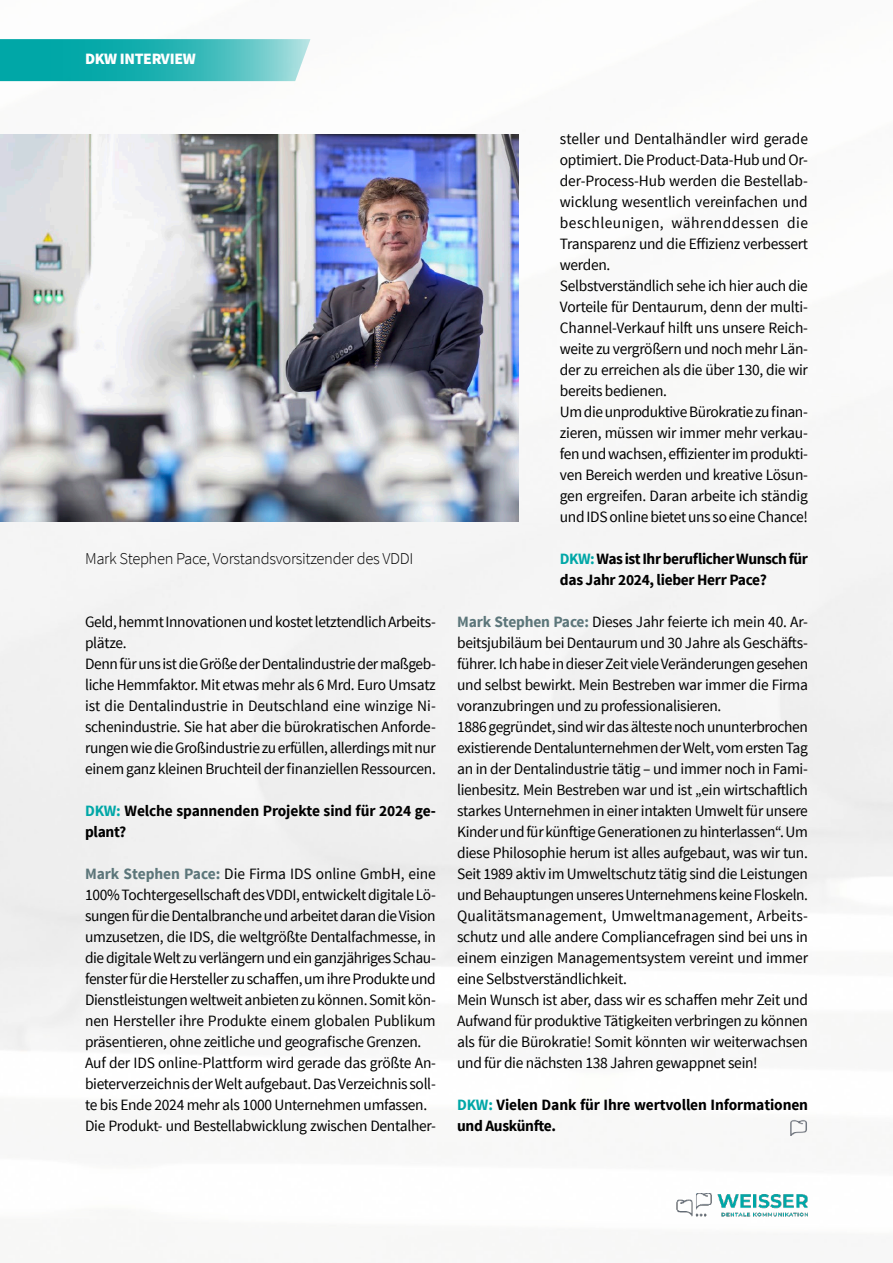
<style>
.page{position:relative;width:893px;height:1263px;background:#fff}
.page>*{position:absolute;margin:0;border:0;box-sizing:border-box;transform-origin:0 0}
.t1{font:300 16.5px "Source Sans Pro";letter-spacing:-.02em;color:#000}
.t2{font:15.75px/21px "Source Sans Pro";letter-spacing:-.02em;color:#000}
.t3{font:700 15.75px/21px "Source Sans Pro";letter-spacing:-.02em;color:#000}
.t4{font:900 15.75px "Source Sans Pro";letter-spacing:-.02em;color:#fff}
.s1{color:#00a7a7}
.s2{font-weight:700;color:#5c767a}
</style>
<div class="page">
<div style="left:0;top:39px;width:893px;height:1097px;background:#f6f6f6"></div>
<svg style="left:0;top:39px;width:310px;height:42px"></svg>
<img style="left:676px;top:1193px;width:132px;height:24px">
<img style="left:789px;top:1117px;width:18px;height:18px">
<img style="left:0;top:135px;width:519px;height:386px">
<p class="t4" style="left:85px;top:48px;width:112px">DKW INTERVIEW</p>
<p class="t1" style="left:85px;top:549px;width:330px">Mark Stephen Pace, Vorstandsvorsitzender des VDDI</p>
<p class="t2" style="left:85px;top:612px;width:352px">Geld, hemmt Innovationen und kostet letztendlich Arbeits&shy;plätze.<br>Denn für uns ist die Größe der Dentalindustrie der maßgeb&shy;liche Hemmfaktor. Mit etwas mehr als 6 Mrd. Euro Umsatz ist die Dentalindustrie in Deutschland eine winzige Ni&shy;schenindustrie. Sie hat aber die bürokratischen Anforde&shy;rungen wie die Großindustrie zu erfüllen, allerdings mit nur einem ganz kleinen Bruchteil der finanziellen Ressourcen.</p>
<p class="t3" style="left:85px;top:801px;width:352px"><span class="s1">DKW:</span> Welche spannenden Projekte sind für 2024 ge&shy;plant?</p>
<p class="t2" style="left:85px;top:864px;width:352px"><span class="s2">Mark Stephen Pace:</span> Die Firma IDS online GmbH, eine 100% Tochtergesellschaft des VDDI, entwickelt digitale Lö&shy;sungen für die Dentalbranche und arbeitet daran die Vision umzusetzen, die IDS, die weltgrößte Dentalfachmesse, in die digitale Welt zu verlängern und ein ganzjähriges Schau&shy;fenster für die Hersteller zu schaffen, um ihre Produkte und Dienstleistungen weltweit anbieten zu können. Somit kön&shy;nen Hersteller ihre Produkte einem globalen Publikum präsentieren, ohne zeitliche und geografische Grenzen.<br>Auf der IDS online-Plattform wird gerade das größte An&shy;bieterverzeichnis der Welt aufgebaut. Das Verzeichnis soll&shy;te bis Ende 2024 mehr als 1000 Unternehmen umfassen.<br>Die Produkt- und Bestellabwicklung zwischen Dentalher-</p>
<p class="t2" style="left:560px;top:129px;width:250px">steller und Dentalhändler wird gerade optimiert. Die Product-Data-Hub und Or&shy;der-Process-Hub werden die Bestellab&shy;wicklung wesentlich vereinfachen und beschleunigen, währenddessen die Transparenz und die Effizienz verbessert werden.<br>Selbstverständlich sehe ich hier auch die Vorteile für Dentaurum, denn der multi-Channel-Verkauf hilft uns unsere Reich&shy;weite zu vergrößern und noch mehr Län&shy;der zu erreichen als die über 130, die wir bereits bedienen.<br>Um die unproduktive Bürokratie zu finan&shy;zieren, müssen wir immer mehr verkau&shy;fen und wachsen, effizienter im produkti&shy;ven Bereich werden und kreative Lösun&shy;gen ergreifen. Daran arbeite ich ständig und IDS online bietet uns so eine Chance!</p>
<p class="t3" style="left:560px;top:549px;width:249px"><span class="s1">DKW:</span> Was ist Ihr beruflicher Wunsch für das Jahr 2024, lieber Herr Pace?</p>
<p class="t2" style="left:457px;top:612px;width:353px"><span class="s2">Mark Stephen Pace:</span> Dieses Jahr feierte ich mein 40. Ar&shy;beitsjubiläum bei Dentaurum und 30 Jahre als Geschäfts&shy;führer. Ich habe in dieser Zeit viele Veränderungen gesehen und selbst bewirkt. Mein Bestreben war immer die Firma voranzubringen und zu professionalisieren.<br>1886 gegründet, sind wir das älteste noch ununterbrochen existierende Dentalunternehmen der Welt, vom ersten Tag an in der Dentalindustrie tätig – und immer noch in Fami&shy;lienbesitz. Mein Bestreben war und ist „ein wirtschaftlich starkes Unternehmen in einer intakten Umwelt für unsere Kinder und für künftige Generationen zu hinterlassen“. Um diese Philosophie herum ist alles aufgebaut, was wir tun.<br>Seit 1989 aktiv im Umweltschutz tätig sind die Leistungen und Behauptungen unseres Unternehmens keine Floskeln.<br>Qualitätsmanagement, Umweltmanagement, Arbeits&shy;schutz und alle andere Compliancefragen sind bei uns in einem einzigen Managementsystem vereint und immer eine Selbstverständlichkeit.<br>Mein Wunsch ist aber, dass wir es schaffen mehr Zeit und Aufwand für produktive Tätigkeiten verbringen zu können als für die Bürokratie! Somit könnten wir weiterwachsen und für die nächsten 138 Jahren gewappnet sein!</p>
<p class="t3" style="left:457px;top:1095px;width:352px"><span class="s1">DKW:</span> Vielen Dank für Ihre wertvollen Informationen und Auskünfte.</p>
</div>
